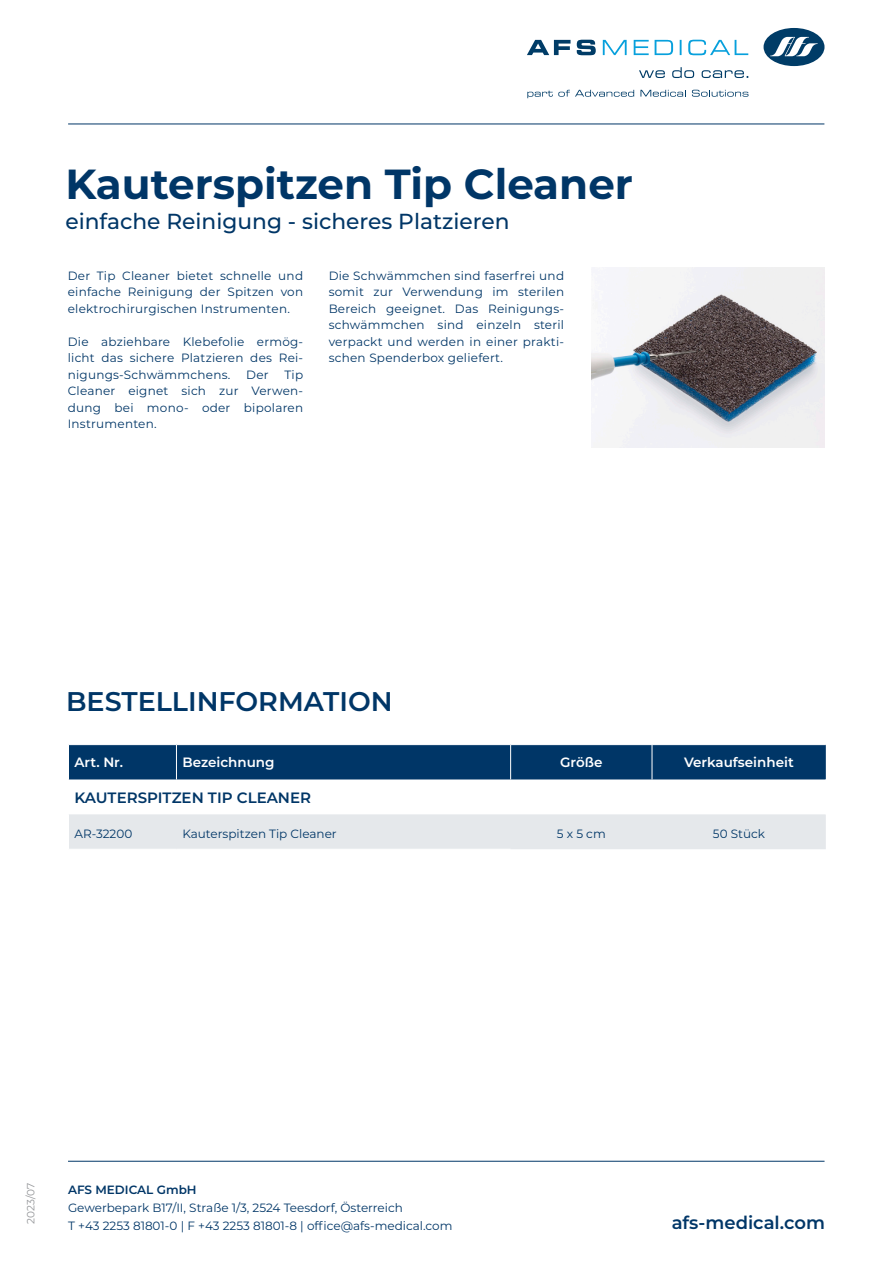
<style>
.page{position:relative;width:893px;height:1263px;background:#fff}
.page>*{position:absolute;margin:0;border:0;box-sizing:border-box;transform-origin:0 0}
.t1{font:700 42px "Montserrat";color:#003667}
.t2{font:600 27px "Montserrat";color:#003667}
.t3{font:500 21.75px "Montserrat";color:#003667}
.t4{font:600 18px "Montserrat";color:#003667}
.t5{font:600 15px "Montserrat";color:#003667}
.t6{font:600 13.5px "Montserrat";color:#fff}
.Absatzformat_1{font:12px/16.5px "Montserrat";letter-spacing:.02em;color:#003667;text-align:justify}
.Absatzformat_1-2{font:12px/18px "Montserrat";color:#003667}
.t7{font:600 12px "Montserrat";color:#003667}
.t8{font:10.5px "Montserrat";letter-spacing:-.005em;color:#939598}
</style>
<div class="page">
<svg style="left:527px;top:90px;width:107px;height:8px"></svg>
<svg style="left:640px;top:90px;width:46px;height:7px"></svg>
<svg style="left:692px;top:90px;width:56px;height:7px"></svg>
<div style="left:763px;top:28px;width:61px;height:38px;background:#003c67;border-radius:50%"></div>
<svg style="left:639px;top:67px;width:109px;height:11px"></svg>
<svg style="left:603px;top:40px;width:145px;height:15px"></svg>
<svg style="left:770px;top:37px;width:48px;height:19px"></svg>
<svg style="left:527px;top:40px;width:69px;height:15px"></svg>
<hr style="left:68px;top:124px;width:756px;height:1px;background:#003667">
<hr style="left:68px;top:1161px;width:756px;height:1px;background:#003667">
<div style="left:69px;top:745px;width:757px;height:34px;background:#003667"></div>
<div style="left:69px;top:814px;width:757px;height:35px;background:#e5e8eb"></div>
<hr style="left:176px;top:745px;width:1px;height:34px;background:#fff">
<hr style="left:510px;top:745px;width:1px;height:34px;background:#fff">
<hr style="left:652px;top:745px;width:1px;height:34px;background:#fff">
<img style="left:591px;top:268px;width:233px;height:180px">
<p class="t1" style="left:65px;top:154px;width:569px">Kauterspitzen Tip Cleaner</p>
<p class="t3" style="left:65px;top:206px;width:446px">einfache Reinigung - sicheres Platzieren</p>
<p class="Absatzformat_1" style="left:68px;top:267px;width:237px">Der Tip Cleaner bietet schnelle und einfache Reinigung der Spitzen von elektrochirurgischen Instrumenten.</p>
<p class="Absatzformat_1" style="left:68px;top:333px;width:237px">Die abziehbare Klebefolie ermög&shy;licht das sichere Platzieren des Rei&shy;nigungs-Schwämmchens.</p>
<p class="Absatzformat_1" style="left:68px;top:366px;width:237px;text-indent:217px">Tip Cleaner eignet sich zur Verwen&shy;dung bei mono- oder bipolaren Instrumenten.</p>
<p class="Absatzformat_1" style="left:246px;top:366px;width:24px">Der</p>
<p class="Absatzformat_1" style="left:329px;top:267px;width:237px">Die Schwämmchen sind faserfrei und somit zur Verwendung im sterilen Bereich geeignet. Das Reinigungs&shy;schwämmchen sind einzeln steril verpackt und werden in einer prakti&shy;schen Spenderbox geliefert.</p>
<p class="t2" style="left:66px;top:682px;width:328px">BESTELLINFORMATION</p>
<p class="t6" style="left:74px;top:753px;width:50px">Art. Nr.</p>
<p class="t6" style="left:182px;top:753px;width:94px">Bezeichnung</p>
<p class="t6" style="left:560px;top:753px;width:44px">Größe</p>
<p class="t6" style="left:684px;top:753px;width:111px">Verkaufseinheit</p>
<p class="t5" style="left:74px;top:787px;width:238px">KAUTERSPITZEN TIP CLEANER</p>
<p class="Absatzformat_1" style="left:74px;top:825px;width:59px">AR-32200</p>
<p class="Absatzformat_1-2" style="left:182px;top:824px;width:156px">Kauterspitzen Tip Cleaner</p>
<p class="Absatzformat_1" style="left:557px;top:825px;width:50px">5 x 5 cm</p>
<p class="Absatzformat_1" style="left:713px;top:825px;width:54px">50 Stück</p>
<p class="t8" style="left:24px;top:1223px;width:43px;rotate:-90deg">2023/07</p>
<p class="t7" style="left:68px;top:1181px;width:130px">AFS MEDICAL GmbH</p>
<p class="Absatzformat_1-2" style="left:68px;top:1199px;width:386px">Gewerbepark B17/II, Straße 1/3, 2524 Teesdorf, Österreich<br>T +43 2253 81801-0 | F +43 2253 81801-8 | office@afs-medical.com</p>
<h3 class="t4" style="left:672px;top:1210px;width:155px">afs-medical.com</h3>
</div>
